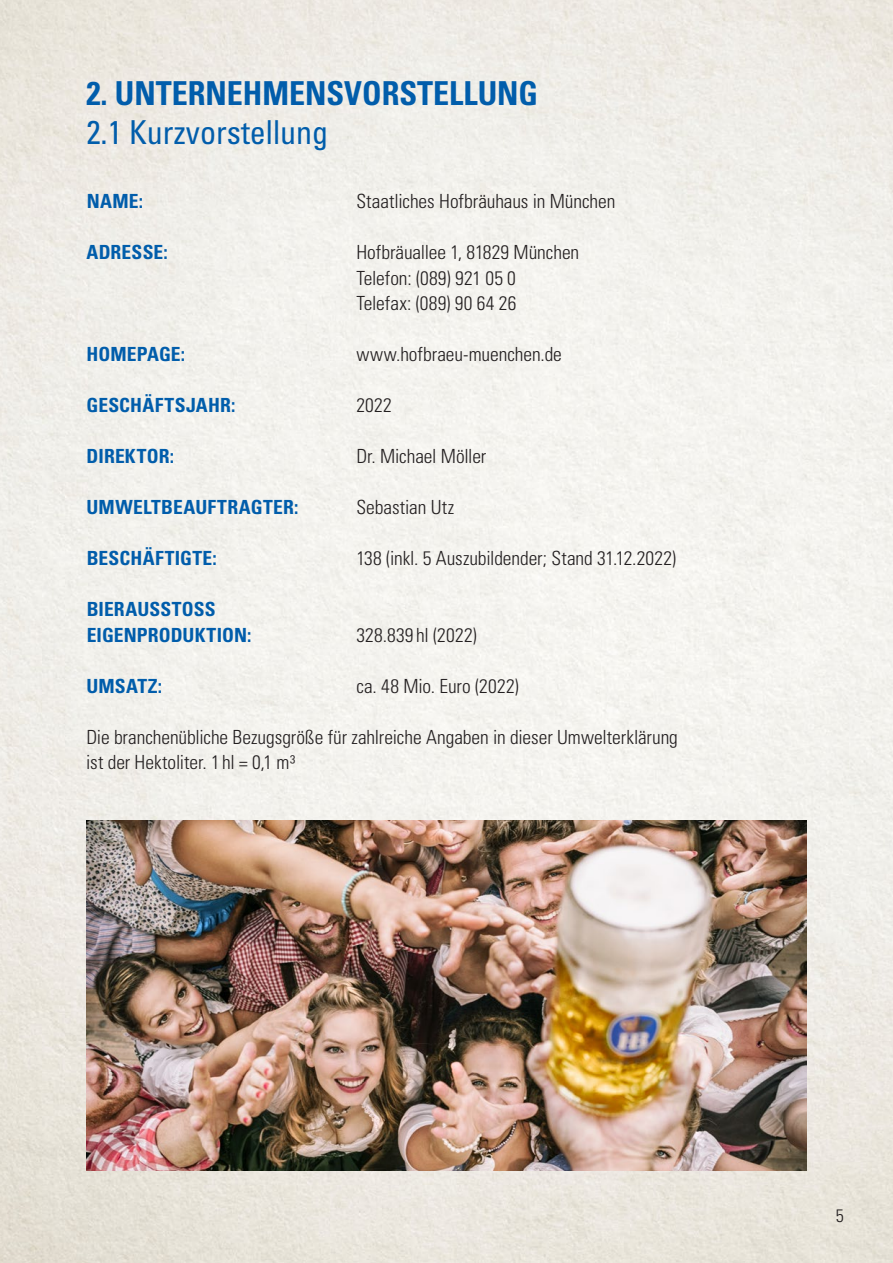
<style>
.page{position:relative;width:893px;height:1263px;background:#fff}
.page>*{position:absolute;margin:0;border:0;box-sizing:border-box;transform-origin:0 0}
.t1{font:700 condensed 33px "Univers LT Std";color:#015dab}
.t2{font:condensed 33px "Univers LT Std";color:#015dab}
.t3{font:300 condensed 19.5px/25.5px "Univers LT Std";letter-spacing:-.005em;color:#231f20}
.t4{font:700 condensed 19.5px/25.5px "Univers LT Std";letter-spacing:.01em;color:#015dab}
.t5{font:300 condensed 18px "Univers LT Std";color:#231f20}
</style>
<div class="page">
<img style="left:86px;top:820px;width:721px;height:351px">
<h1 class="t1" style="left:86px;top:73px;width:453px">2. UNTERNEHMENSVORSTELLUNG</h1>
<h1 class="t2" style="left:86px;top:112px;width:243px">2.1 Kurzvorstellung</h1>
<p class="t4" style="left:87px;top:189px;width:58px">NAME:</p>
<p class="t3" style="left:356px;top:189px;width:260px">Staatliches Hofbräuhaus in München</p>
<p class="t4" style="left:86px;top:240px;width:83px">ADRESSE:</p>
<p class="t3" style="left:356px;top:240px;width:224px">Hofbräuallee 1, 81829 München<br>Telefon: (089) 921 05 0<br>Telefax: (089) 90 64 26</p>
<p class="t4" style="left:87px;top:342px;width:100px">HOMEPAGE:</p>
<p class="t3" style="left:356px;top:342px;width:207px">www.hofbraeu-muenchen.de</p>
<p class="t4" style="left:86px;top:393px;width:151px">GESCHÄFTSJAHR:</p>
<p class="t3" style="left:356px;top:393px;width:37px">2022</p>
<p class="t4" style="left:87px;top:443px;width:89px">DIREKTOR:</p>
<p class="t3" style="left:356px;top:444px;width:131px">Dr. Michael Möller</p>
<p class="t4" style="left:87px;top:494px;width:213px">UMWELTBEAUFTRAGTER:</p>
<p class="t3" style="left:356px;top:495px;width:99px">Sebastian Utz</p>
<p class="t4" style="left:87px;top:545px;width:132px">BESCHÄFTIGTE:</p>
<p class="t3" style="left:356px;top:546px;width:321px">138 (inkl. 5 Auszubildender; Stand 31.12.2022)</p>
<p class="t4" style="left:87px;top:596px;width:166px">BIERAUSSTOSS<br>EIGENPRODUKTION:</p>
<p class="t3" style="left:356px;top:622px;width:122px">328.839 hl (2022)</p>
<p class="t4" style="left:87px;top:673px;width:77px">UMSATZ:</p>
<p class="t3" style="left:356px;top:673px;width:164px">ca. 48 Mio. Euro (2022)</p>
<p class="t3" style="left:86px;top:724px;width:593px">Die branchenübliche Bezugsgröße für zahlreiche Angaben in dieser Umwelterklärung ist der Hektoliter. 1 hl = 0,1 m³</p>
<p class="t5" style="left:836px;top:1205px;width:9px">5</p>
</div>
